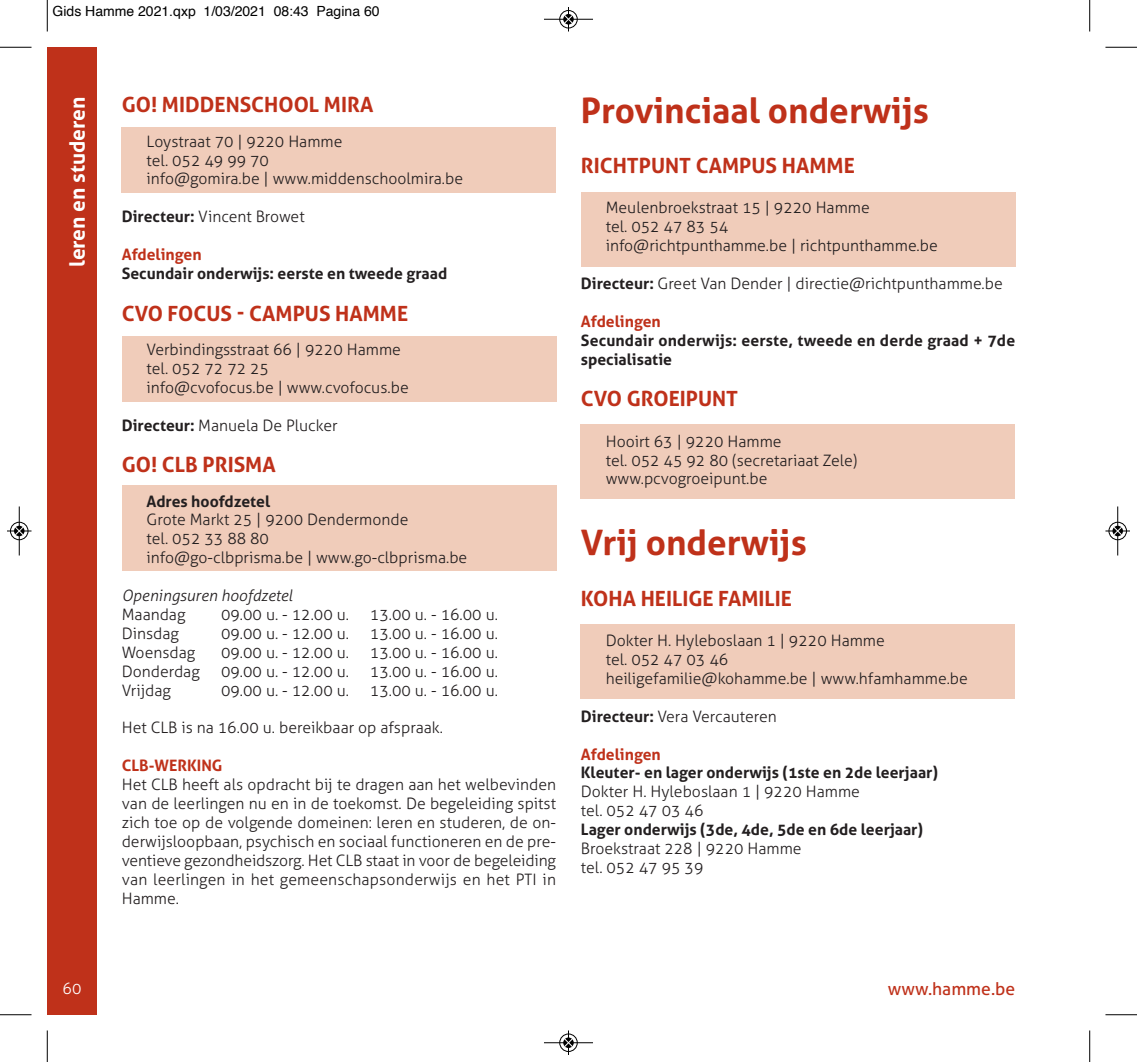
<style>
.page{position:relative;width:1137px;height:1062px;background:#fff}
.page>*{position:absolute;margin:0;border:0;box-sizing:border-box;transform-origin:0 0}
.t1{font:700 35px "Aller";color:#bf311a}
.t2{font:700 21px "Aller";color:#bf311a}
.t3{font:700 21px "Aller";color:#fff}
.t4{font:17.5px "Aller";color:#bf311a}
.t5{font:300 15.75px/18.9px "Aller";color:#231f20;text-align:justify}
.t6{font:700 15.75px/18.9px "Aller";color:#231f20}
.t7{font:700 15.75px "Aller";color:#bf311a}
.t8{font:italic 300 15.75px "Aller";color:#231f20}
.t9{font:300 15.75px "Aller";color:#fff}
.t10{font:14px "Helvetica";color:#000}
.s1{font-weight:700}
</style>
<div class="page">
<div style="left:580px;top:624px;width:435px;height:75px;background:#f0ccba"></div>
<div style="left:580px;top:424px;width:435px;height:74px;background:#f0ccba"></div>
<div style="left:581px;top:193px;width:434px;height:74px;background:#f0ccba"></div>
<div style="left:122px;top:485px;width:434px;height:86px;background:#f0ccba"></div>
<div style="left:122px;top:336px;width:434px;height:66px;background:#f0ccba"></div>
<div style="left:121px;top:127px;width:435px;height:66px;background:#f0ccba"></div>
<div style="left:47px;top:47px;width:50px;height:968px;background:#bf311a"></div>
<hr style="left:47px;top:0;width:1px;height:32px;background:#000">
<hr style="left:0;top:47px;width:32px;height:1px;background:#000">
<hr style="left:1089px;top:0;width:1px;height:32px;background:#000">
<hr style="left:1105px;top:47px;width:31px;height:1px;background:#000">
<hr style="left:47px;top:1030px;width:1px;height:32px;background:#000">
<hr style="left:0;top:1014px;width:32px;height:1px;background:#000">
<hr style="left:1089px;top:1030px;width:1px;height:32px;background:#000">
<hr style="left:1105px;top:1014px;width:31px;height:1px;background:#000">
<div style="left:559px;top:10px;width:18px;height:19px;border:1px solid #fff;border-radius:50%"></div>
<hr style="left:544px;top:19px;width:49px;height:1px;background:#000">
<div style="left:559px;top:10px;width:18px;height:18px;border:1px solid #000;border-radius:50%"></div>
<svg style="left:564px;top:7px;width:9px;height:25px"></svg>
<div style="left:559px;top:1033px;width:18px;height:19px;border:1px solid #fff;border-radius:50%"></div>
<hr style="left:544px;top:1042px;width:49px;height:1px;background:#000">
<div style="left:559px;top:1034px;width:18px;height:18px;border:1px solid #000;border-radius:50%"></div>
<svg style="left:564px;top:1030px;width:9px;height:25px"></svg>
<div style="left:10px;top:522px;width:19px;height:18px;border:1px solid #fff;border-radius:50%"></div>
<hr style="left:19px;top:506px;width:1px;height:49px;background:#000">
<div style="left:10px;top:522px;width:18px;height:18px;border:1px solid #000;border-radius:50%"></div>
<svg style="left:7px;top:526px;width:25px;height:9px"></svg>
<hr style="left:1117px;top:506px;width:1px;height:49px;background:#000">
<div style="left:1108px;top:522px;width:18px;height:18px;border:1px solid #000;border-radius:50%"></div>
<svg style="left:1105px;top:526px;width:24px;height:9px"></svg>
<p class="t10" style="left:52px;top:5px;width:328px">Gids Hamme 2021.qxp 1/03/2021 08:43 Pagina 60</p>
<p class="t3" style="left:65px;top:267px;width:172px;rotate:-90deg">leren en studeren</p>
<p class="t2" style="left:122px;top:93px;width:253px">GO! MIDDENSCHOOL MIRA</p>
<p class="t5" style="left:146px;top:132px;width:197px">Loystraat 70 | 9220 Hamme</p>
<p class="t5" style="left:146px;top:151px;width:124px">tel. 052 49 99 70</p>
<p class="t5" style="left:146px;top:170px;width:318px">info@gomira.be | www.middenschoolmira.be</p>
<p class="t5" style="left:122px;top:207px;width:184px"><span class="s1">Directeur:</span> Vincent Browet</p>
<p class="t7" style="left:122px;top:245px;width:81px">Afdelingen</p>
<p class="t6" style="left:122px;top:264px;width:327px">Secundair onderwijs: eerste en tweede graad</p>
<p class="t2" style="left:122px;top:301px;width:288px">CVO FOCUS - CAMPUS HAMME</p>
<p class="t5" style="left:146px;top:340px;width:256px">Verbindingsstraat 66 | 9220 Hamme</p>
<p class="t5" style="left:146px;top:359px;width:124px">tel. 052 72 72 25</p>
<p class="t5" style="left:146px;top:378px;width:264px">info@cvofocus.be | www.cvofocus.be</p>
<p class="t5" style="left:122px;top:416px;width:217px"><span class="s1">Directeur:</span> Manuela De Plucker</p>
<p class="t2" style="left:122px;top:453px;width:155px">GO! CLB PRISMA</p>
<p class="t6" style="left:146px;top:492px;width:125px">Adres hoofdzetel</p>
<p class="t5" style="left:146px;top:511px;width:263px">Grote Markt 25 | 9200 Dendermonde</p>
<p class="t5" style="left:146px;top:529px;width:124px">tel. 052 33 88 80</p>
<p class="t5" style="left:146px;top:548px;width:322px">info@go-clbprisma.be | www.go-clbprisma.be</p>
<p class="t8" style="left:122px;top:586px;width:172px">Openingsuren hoofdzetel</p>
<p class="t5" style="left:122px;top:605px;width:65px">Maandag</p>
<p class="t5" style="left:221px;top:605px;width:129px">09.00 u. - 12.00 u.</p>
<p class="t5" style="left:370px;top:605px;width:129px">13.00 u. - 16.00 u.</p>
<p class="t5" style="left:122px;top:624px;width:59px">Dinsdag</p>
<p class="t5" style="left:221px;top:624px;width:129px">09.00 u. - 12.00 u.</p>
<p class="t5" style="left:370px;top:624px;width:129px">13.00 u. - 16.00 u.</p>
<p class="t5" style="left:122px;top:643px;width:75px">Woensdag</p>
<p class="t5" style="left:221px;top:643px;width:129px">09.00 u. - 12.00 u.</p>
<p class="t5" style="left:370px;top:643px;width:129px">13.00 u. - 16.00 u.</p>
<p class="t5" style="left:122px;top:662px;width:79px">Donderdag</p>
<p class="t5" style="left:221px;top:662px;width:129px">09.00 u. - 12.00 u.</p>
<p class="t5" style="left:370px;top:662px;width:129px">13.00 u. - 16.00 u.</p>
<p class="t5" style="left:122px;top:681px;width:51px">Vrijdag</p>
<p class="t5" style="left:221px;top:681px;width:129px">09.00 u. - 12.00 u.</p>
<p class="t5" style="left:370px;top:681px;width:129px">13.00 u. - 16.00 u.</p>
<p class="t5" style="left:122px;top:718px;width:323px">Het CLB is na 16.00 u. bereikbaar op afspraak.</p>
<p class="t7" style="left:122px;top:756px;width:102px">CLB-WERKING</p>
<p class="t5" style="left:122px;top:775px;width:436px">Het CLB heeft als opdracht bij te dragen aan het welbevinden van de leerlingen nu en in de toekomst. De begeleiding spitst zich toe op de volgende domeinen: leren en studeren, de on&shy;derwijsloopbaan, psychisch en sociaal functioneren en de pre&shy;ventieve gezondheidszorg. Het CLB staat in voor de begeleiding van leerlingen in het gemeenschapsonderwijs en het PTI in Hamme.</p>
<p class="t1" style="left:581px;top:90px;width:349px">Provinciaal onderwijs</p>
<p class="t2" style="left:581px;top:154px;width:275px">RICHTPUNT CAMPUS HAMME</p>
<p class="t5" style="left:605px;top:199px;width:265px">Meulenbroekstraat 15 | 9220 Hamme</p>
<p class="t5" style="left:605px;top:218px;width:124px">tel. 052 47 83 54</p>
<p class="t5" style="left:605px;top:236px;width:333px">info@richtpunthamme.be | richtpunthamme.be</p>
<p class="t5" style="left:581px;top:274px;width:423px"><span class="s1">Directeur:</span> Greet Van Dender | directie@richtpunthamme.be</p>
<p class="t7" style="left:581px;top:312px;width:81px">Afdelingen</p>
<p class="t6" style="left:581px;top:331px;width:436px">Secundair onderwijs: eerste, tweede en derde graad + 7de specialisatie</p>
<p class="t2" style="left:581px;top:387px;width:159px">CVO GROEIPUNT</p>
<p class="t5" style="left:605px;top:432px;width:177px">Hooirt 63 | 9220 Hamme</p>
<p class="t5" style="left:605px;top:451px;width:253px">tel. 052 45 92 80 (secretariaat Zele)</p>
<p class="t5" style="left:605px;top:470px;width:163px">www.pcvogroeipunt.be</p>
<p class="t1" style="left:581px;top:522px;width:227px">Vrij onderwijs</p>
<p class="t2" style="left:581px;top:586px;width:213px">KOHA HEILIGE FAMILIE</p>
<p class="t5" style="left:605px;top:631px;width:280px">Dokter H. Hyleboslaan 1 | 9220 Hamme</p>
<p class="t5" style="left:605px;top:650px;width:124px">tel. 052 47 03 46</p>
<p class="t5" style="left:605px;top:669px;width:363px">heiligefamilie@kohamme.be | www.hfamhamme.be</p>
<p class="t5" style="left:581px;top:707px;width:197px"><span class="s1">Directeur:</span> Vera Vercauteren</p>
<p class="t7" style="left:581px;top:745px;width:81px">Afdelingen</p>
<p class="t6" style="left:581px;top:764px;width:359px">Kleuter- en lager onderwijs (1ste en 2de leerjaar)</p>
<p class="t5" style="left:581px;top:782px;width:280px">Dokter H. Hyleboslaan 1 | 9220 Hamme</p>
<p class="t5" style="left:581px;top:801px;width:124px">tel. 052 47 03 46</p>
<p class="t6" style="left:581px;top:820px;width:344px">Lager onderwijs (3de, 4de, 5de en 6de leerjaar)</p>
<p class="t5" style="left:581px;top:839px;width:222px">Broekstraat 228 | 9220 Hamme</p>
<p class="t5" style="left:581px;top:858px;width:124px">tel. 052 47 95 39</p>
<p class="t9" style="left:63px;top:979px;width:20px">60</p>
<p class="t4" style="left:887px;top:979px;width:129px">www.hamme.be</p>
</div>
